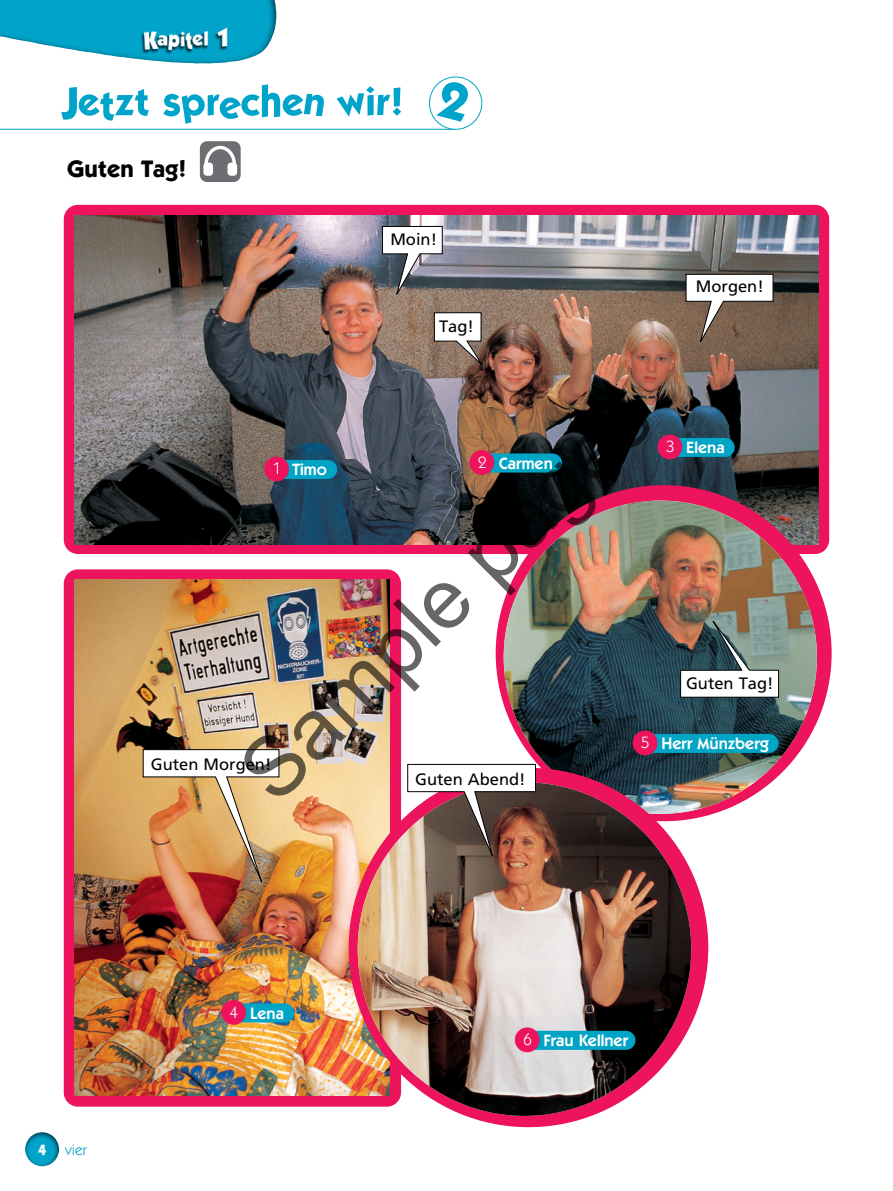
<style>
.page{position:relative;width:893px;height:1191px;background:#fff}
.page>*{position:absolute;margin:0;border:0;box-sizing:border-box;transform-origin:0 0}
.t1{font:84.3px "Arial";color:rgb(0 0 0/.6)}
.t2{font:700 24px "ITC Kabel Std";color:#000}
.t3{font:16.5px "Frutiger LT Pro";color:#000}
.t4{font:600 16.5px "ITC Kabel Std";color:#fff}
.t5{font:16.5px "ITC Kabel Std";color:#fff}
.t6{font:15px "ITC Kabel Std";color:#00a4c4}
.t7{font:700 15px "ITC Kabel Std";color:#fff}
.s1{font-weight:400}
</style>
<div class="page">
<hr style="left:0;top:129px;width:455px;height:1px;background:#00a4c4">
<div style="left:429px;top:77px;width:53px;height:53px;border:1px solid #00a4c4;border-radius:50%"></div>
<div style="left:64px;top:205px;width:765px;height:349px;background:#ed135d;border-radius:14px"></div>
<img style="left:75px;top:215px;width:744px;height:329px">
<div style="left:64px;top:569px;width:337px;height:537px;background:#ed135d;border-radius:14px"></div>
<img style="left:75px;top:579px;width:314px;height:516px">
<div style="left:496px;top:485px;width:336px;height:336px;background:#ed135d;border-radius:50%"></div>
<img style="left:504px;top:500px;width:313px;height:314px;border-radius:157px">
<img style="left:0;top:0;width:276px;height:63px">
<img style="left:25px;top:1132px;width:34px;height:34px">
<svg style="left:382px;top:226px;width:61px;height:74px;background:#a2a2a4"></svg>
<svg style="left:434px;top:312px;width:51px;height:57px;background:#b6aaa3"></svg>
<div style="left:271px;top:460px;width:66px;height:19px;background:#00a4c4;border-radius:10px"></div>
<img style="left:142px;top:749px;width:138px;height:148px">
<svg style="left:685px;top:273px;width:89px;height:74px;background:#a5978c"></svg>
<svg style="left:680px;top:609px;width:99px;height:89px;background:#929b96"></svg>
<div style="left:349px;top:768px;width:359px;height:359px;background:#ed135d;border-radius:50%"></div>
<img style="left:358px;top:782px;width:333px;height:333px;border-radius:167px">
<svg style="left:407px;top:763px;width:129px;height:102px"></svg>
<div style="left:264px;top:456px;width:25px;height:25px;background:#ed135d;border-radius:50%"></div>
<div style="left:475px;top:453px;width:87px;height:19px;background:#00a4c4;border-radius:10px"></div>
<div style="left:469px;top:450px;width:25px;height:25px;background:#ed135d;border-radius:50%"></div>
<div style="left:664px;top:438px;width:71px;height:19px;background:#00a4c4;border-radius:10px"></div>
<div style="left:657px;top:434px;width:25px;height:25px;background:#ed135d;border-radius:50%"></div>
<div style="left:640px;top:734px;width:138px;height:19px;background:#00a4c4;border-radius:10px"></div>
<div style="left:633px;top:730px;width:24px;height:25px;background:#ed135d;border-radius:50%"></div>
<div style="left:522px;top:1030px;width:113px;height:19px;background:#00a4c4;border-radius:10px"></div>
<div style="left:515px;top:1027px;width:25px;height:25px;background:#ed135d;border-radius:50%"></div>
<div style="left:228px;top:1003px;width:66px;height:19px;background:#00a4c4;border-radius:10px"></div>
<div style="left:221px;top:1000px;width:25px;height:24px;background:#ed135d;border-radius:50%"></div>
<svg style="left:61px;top:87px;width:88px;height:34px"></svg>
<svg style="left:163px;top:85px;width:161px;height:39px"></svg>
<svg style="left:337px;top:86px;width:64px;height:31px"></svg>
<svg style="left:436px;top:81px;width:33px;height:41px"></svg>
<div style="left:200px;top:141px;width:41px;height:41px;background:#6d6e71;border-radius:7px"></div>
<div style="left:203px;top:163px;width:10px;height:13px;background:#fff;border-radius:3px"></div>
<div style="left:227px;top:163px;width:10px;height:13px;background:#fff;border-radius:3px"></div>
<svg style="left:203px;top:145px;width:35px;height:24px"></svg>
<h2 class="t2" style="left:67px;top:154px;width:121px">Guten Tag!</h2>
<p class="t3" style="left:390px;top:229px;width:48px">Moin!</p>
<p class="t3" style="left:439px;top:317px;width:36px">Tag!</p>
<p class="t3" style="left:696px;top:277px;width:69px">Morgen!</p>
<h1 class="t1" style="left:214px;top:744px;width:540px;rotate:-45deg">Sample pages</h1>
<p class="t4" style="left:666px;top:438px;width:60px"><span class="s1">3</span> Elena</p>
<p class="t5" style="left:273px;top:459px;width:10px">1</p>
<p class="t4" style="left:478px;top:453px;width:76px"><span class="s1">2</span> Carmen</p>
<p class="t4" style="left:292px;top:460px;width:36px">Timo</p>
<p class="t3" style="left:686px;top:673px;width:89px">Guten Tag!</p>
<p class="t4" style="left:641px;top:733px;width:129px"><span class="s1">5</span> Herr Münzberg</p>
<p class="t3" style="left:151px;top:754px;width:122px">Guten Morgen!</p>
<p class="t3" style="left:415px;top:769px;width:112px">Guten Abend!</p>
<p class="t7" style="left:38px;top:1141px;width:10px">4</p>
<p class="t6" style="left:65px;top:1141px;width:23px">vier</p>
<p class="t4" style="left:230px;top:1003px;width:56px"><span class="s1">4</span> Lena</p>
<p class="t4" style="left:523px;top:1031px;width:106px"><span class="s1">6</span> Frau Kellner</p>
</div>
